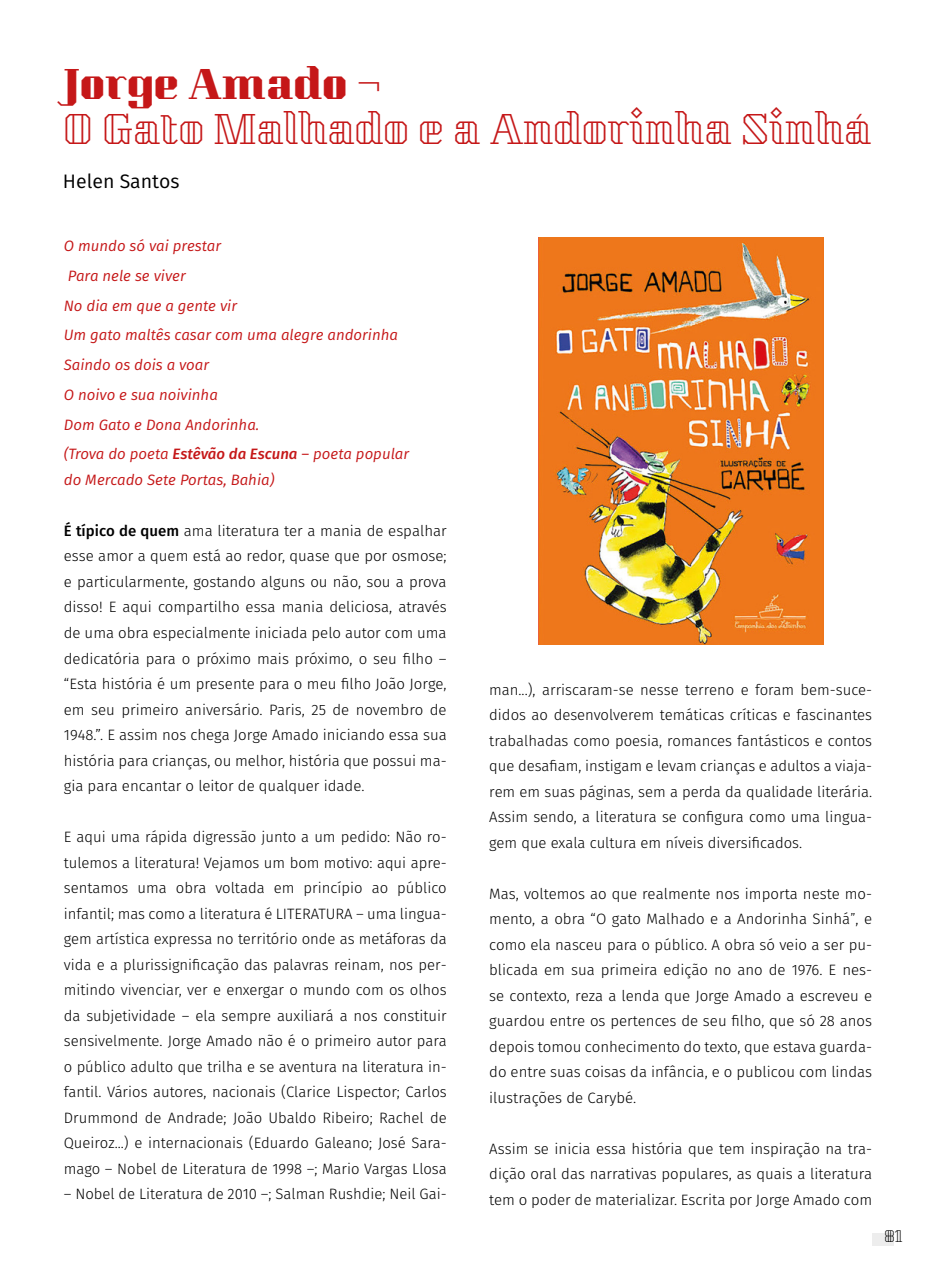
<style>
.page{position:relative;width:936px;height:1276px;background:#fff}
.page>*{position:absolute;margin:0;border:0;box-sizing:border-box;transform-origin:0 0}
.t1{font:37.5px "Kumar One Outline";color:#c51718}
.t2{font:37.5px "Kumar One";color:#c51718}
.t3{font:19.5px "Fira Sans";color:#000}
.t4{font:300 15px/25.5px "Fira Sans";color:#000;text-align:justify}
.t5{font:italic 15px/29.7px "Fira Sans";color:#c51718}
.t6{font:15px "Kumar One Outline";color:#000}
.s1{font-weight:500}
</style>
<div class="page">
<div style="left:872px;top:1233px;width:21px;height:13px;background:#ededed"></div>
<img style="left:539px;top:237px;width:284px;height:408px">
<h1 class="t2" style="left:64px;top:64px;width:318px">Jorge Amado ¬</h1>
<h1 class="t1" style="left:64px;top:109px;width:809px">O Gato Malhado e a Andorinha Sinhá</h1>
<h2 class="t3" style="left:63px;top:167px;width:118px">Helen Santos</h2>
<p class="t5" style="left:64px;top:231px;width:347px">O mundo só vai prestar<br>Para nele se viver<br>No dia em que a gente vir<br>Um gato maltês casar com uma alegre andorinha<br>Saindo os dois a voar<br>O noivo e sua noivinha<br>Dom Gato e Dona Andorinha.<br>(Trova do poeta <span class="s1">Estêvão da Escuna</span> – poeta popular</p>
<p class="t5" style="left:64px;top:464px;width:212px">do Mercado Sete Portas, Bahia)</p>
<p class="t4" style="left:64px;top:518px;width:384px"><span class="s1">É típico de quem</span> ama literatura ter a mania de espalhar esse amor a quem está ao redor, quase que por osmose; e particularmente, gostando alguns ou não, sou a prova disso! E aqui compartilho essa mania deliciosa, através de uma obra especialmente iniciada pelo autor com uma dedicatória para o próximo mais próximo, o seu filho – “Esta história é um presente para o meu filho João Jorge, em seu primeiro aniversário. Paris, 25 de novembro de 1948.”. E assim nos chega Jorge Amado iniciando essa sua história para crianças, ou melhor, história que possui ma&shy;gia para encantar o leitor de qualquer idade.</p>
<p class="t4" style="left:64px;top:824px;width:384px">E aqui uma rápida digressão junto a um pedido: Não ro&shy;tulemos a literatura! Vejamos um bom motivo: aqui apre&shy;sentamos uma obra voltada em princípio ao público infantil; mas como a literatura é LITERATURA – uma lingua&shy;gem artística expressa no território onde as metáforas da vida e a plurissignificação das palavras reinam, nos per&shy;mitindo vivenciar, ver e enxergar o mundo com os olhos da subjetividade – ela sempre auxiliará a nos constituir sensivelmente. Jorge Amado não é o primeiro autor para o público adulto que trilha e se aventura na literatura in&shy;fantil. Vários autores, nacionais (Clarice Lispector; Carlos Drummond de Andrade; João Ubaldo Ribeiro; Rachel de Queiroz...) e internacionais (Eduardo Galeano; José Sara&shy;mago – Nobel de Literatura de 1998 –; Mario Vargas Llosa</p>
<p class="t4" style="left:64px;top:1181px;width:384px">– Nobel de Literatura de 2010 –; Salman Rushdie; Neil Gai-</p>
<p class="t4" style="left:489px;top:676px;width:384px">man...), arriscaram-se nesse terreno e foram bem-suce&shy;didos ao desenvolverem temáticas críticas e fascinantes trabalhadas como poesia, romances fantásticos e contos que desafiam, instigam e levam crianças e adultos a viaja&shy;rem em suas páginas, sem a perda da qualidade literária.<br>Assim sendo, a literatura se configura como uma lingua&shy;gem que exala cultura em níveis diversificados.</p>
<p class="t4" style="left:489px;top:880px;width:384px">Mas, voltemos ao que realmente nos importa neste mo&shy;mento, a obra “O gato Malhado e a Andorinha Sinháˮ, e como ela nasceu para o público. A obra só veio a ser pu&shy;blicada em sua primeira edição no ano de 1976. E nes&shy;se contexto, reza a lenda que Jorge Amado a escreveu e guardou entre os pertences de seu filho, que só 28 anos depois tomou conhecimento do texto, que estava guarda&shy;do entre suas coisas da infância, e o publicou com lindas ilustrações de Carybé.</p>
<p class="t4" style="left:489px;top:1135px;width:384px">Assim se inicia essa história que tem inspiração na tra&shy;dição oral das narrativas populares, as quais a literatura tem o poder de materializar. Escrita por Jorge Amado com</p>
<p class="t6" style="left:884px;top:1228px;width:19px">81</p>
</div>
